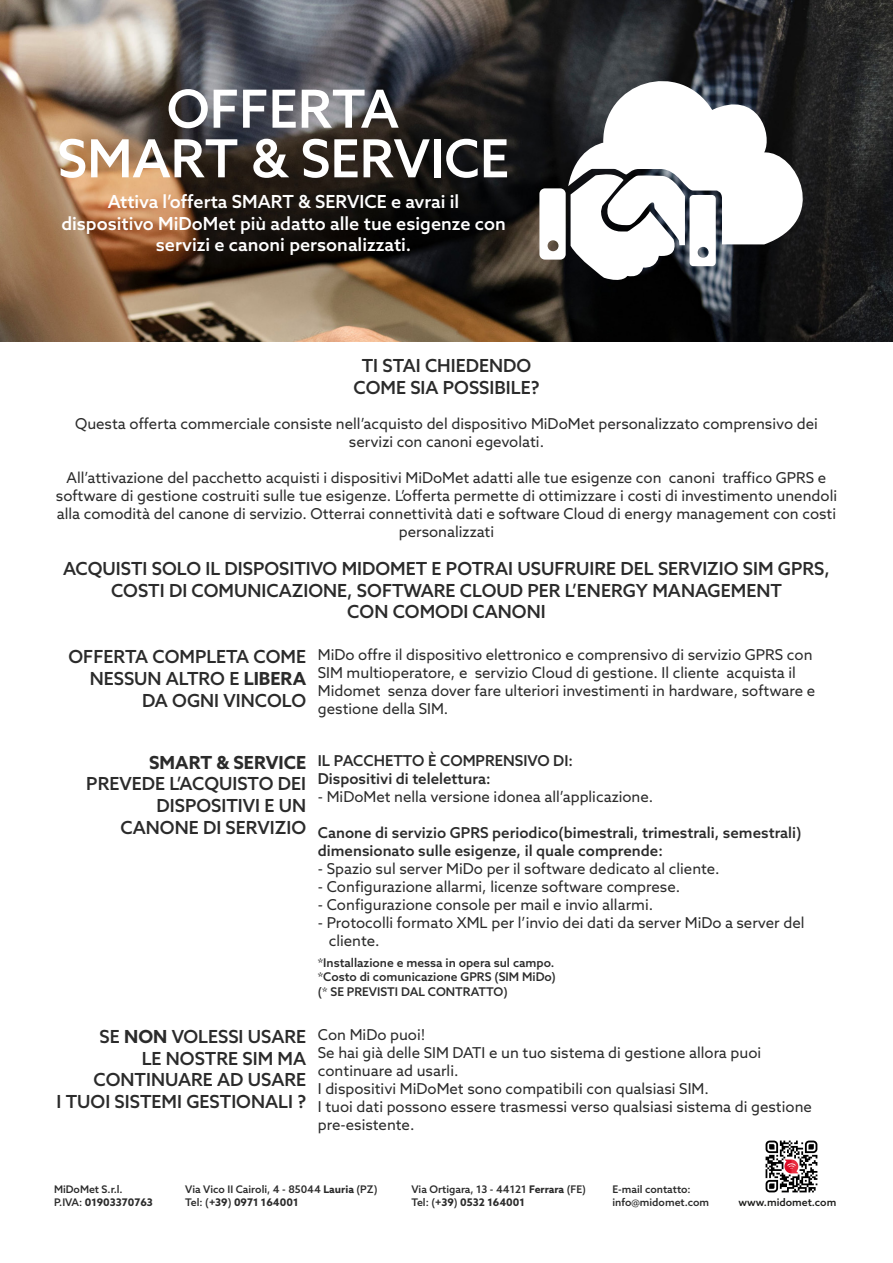
<style>
.page{position:relative;width:893px;height:1263px;background:#fff}
.page>*{position:absolute;margin:0;border:0;box-sizing:border-box;transform-origin:0 0}
.t1{font:500 52.5px "Azo Sans";color:#fff}
.t2{font:500 18px/21.6px "Azo Sans";color:#2b2b2b;text-align:right}
.t3{font:500 18px/21.6px "Azo Sans";color:#fff;text-align:center}
.t4{font:700 18px "Azo Sans";color:#2b2b2b}
.t5{font:15px/18px "Azo Sans";color:#2b2b2b}
.t6{font:500 15px/18px "Azo Sans";color:#2b2b2b}
.t7{font:500 12px/14.4px "Azo Sans";color:#2b2b2b;text-align:justify}
.t8{font:500 10.5px/12.6px "Azo Sans";color:#2b2b2b}
.t9{font:500 10.5px "Azo Sans";color:#1d1d1b}
.s1{font-weight:700}
</style>
<div class="page">
<img style="left:0;top:0;width:893px;height:341px">
<div style="left:539px;top:188px;width:27px;height:72px;background:#fff;border-radius:5px"></div>
<svg style="left:568px;top:81px;width:235px;height:200px"></svg>
<img style="left:765px;top:1140px;width:53px;height:53px">
<h1 class="t1" style="left:167px;top:74px;width:234px">OFFERTA</h1>
<h1 class="t1" style="left:57px;top:124px;width:453px">SMART &amp; SERVICE</h1>
<p class="t3" style="left:61px;top:191px;width:446px">Attiva l’offerta SMART &amp; SERVICE e avrai il dispositivo MiDoMet più adatto alle tue esigenze con servizi e canoni personalizzati.</p>
<p class="t2" style="left:353px;top:355px;width:188px;text-align:center">TI STAI CHIEDENDO<br>COME SIA POSSIBILE?</p>
<p class="t5" style="left:75px;top:414px;width:744px;text-align:center">Questa offerta commerciale consiste nell’acquisto del dispositivo MiDoMet personalizzato comprensivo dei servizi con canoni egevolati.</p>
<p class="t5" style="left:56px;top:468px;width:783px;text-align:center">All’attivazione del pacchetto acquisti i dispositivi MiDoMet adatti alle tue esigenze con canoni traffico GPRS e software di gestione costruiti sulle tue esigenze. L’offerta permette di ottimizzare i costi di investimento unendoli alla comodità del canone di servizio. Otterrai connettività dati e software Cloud di energy management con costi personalizzati</p>
<p class="t2" style="left:63px;top:558px;width:768px;text-align:center">ACQUISTI SOLO IL DISPOSITIVO MIDOMET E POTRAI USUFRUIRE DEL SERVIZIO SIM GPRS,<br>COSTI DI COMUNICAZIONE, SOFTWARE CLOUD PER L’ENERGY MANAGEMENT<br>CON COMODI CANONI</p>
<p class="t2" style="left:68px;top:646px;width:239px">OFFERTA COMPLETA COME<br>NESSUN ALTRO E <span class="s1">LIBERA<br></span>DA OGNI VINCOLO</p>
<p class="t5" style="left:318px;top:645px;width:499px">MiDo offre il dispositivo elettronico e comprensivo di servizio GPRS con SIM multioperatore, e servizio Cloud di gestione. Il cliente acquista il Midomet senza dover fare ulteriori investimenti in hardware, software e gestione della SIM.</p>
<p class="t6" style="left:318px;top:752px;width:257px">IL PACCHETTO È COMPRENSIVO DI:<br>Dispositivi di telelettura:</p>
<p class="t5" style="left:318px;top:788px;width:337px">- MiDoMet nella versione idonea all’applicazione.</p>
<p class="t6" style="left:318px;top:824px;width:485px">Canone di servizio GPRS periodico(bimestrali, trimestrali, semestrali) dimensionato sulle esigenze, il quale comprende:</p>
<p class="t5" style="left:318px;top:860px;width:403px">- Spazio sul server MiDo per il software dedicato al cliente.</p>
<p class="t5" style="left:318px;top:878px;width:364px">- Configurazione allarmi, licenze software comprese.</p>
<p class="t5" style="left:318px;top:896px;width:337px">- Configurazione console per mail e invio allarmi.</p>
<p class="t5" style="left:329px;top:914px;width:477px;text-indent:-11px">- Protocolli formato XML per l’invio dei dati da server MiDo a server del cliente.</p>
<p class="t7" style="left:318px;top:955px;width:239px">*Installazione e messa in opera sul campo. *Costo di comunicazione GPRS (SIM MiDo) (* SE PREVISTI DAL CONTRATTO)</p>
<p class="t4" style="left:149px;top:750px;width:158px">SMART &amp; SERVICE</p>
<p class="t2" style="left:86px;top:773px;width:221px">PREVEDE L’ACQUISTO DEI<br>DISPOSITIVI E UN<br>CANONE DI SERVIZIO</p>
<p class="t2" style="left:57px;top:1025px;width:251px">SE <span class="s1">NON</span> VOLESSI USARE<br>LE NOSTRE SIM MA<br>CONTINUARE AD USARE<br>I TUOI SISTEMI GESTIONALI ?</p>
<p class="t5" style="left:318px;top:1025px;width:496px">Con MiDo puoi!<br>Se hai già delle SIM DATI e un tuo sistema di gestione allora puoi continuare ad usarli.<br>I dispositivi MiDoMet sono compatibili con qualsiasi SIM.<br>I tuoi dati possono essere trasmessi verso qualsiasi sistema di gestione pre-esistente.</p>
<p class="t8" style="left:54px;top:1183px;width:100px">MiDoMet S.r.l.<br>P.IVA: <span class="s1">01903370763</span></p>
<p class="t8" style="left:185px;top:1183px;width:194px">Via Vico II Cairoli, 4 - 85044 <span class="s1">Lauria</span> (PZ)<br>Tel: (<span class="s1">+39</span>) <span class="s1">0971 164001</span></p>
<p class="t8" style="left:411px;top:1183px;width:176px">Via Ortigara, 13 - 44121 <span class="s1">Ferrara</span> (FE)<br>Tel: (<span class="s1">+39</span>) <span class="s1">0532 164001</span></p>
<p class="t8" style="left:612px;top:1183px;width:98px">E-mail contatto: info@midomet.com</p>
<p class="t9" style="left:739px;top:1195px;width:99px">www.midomet.com</p>
</div>
